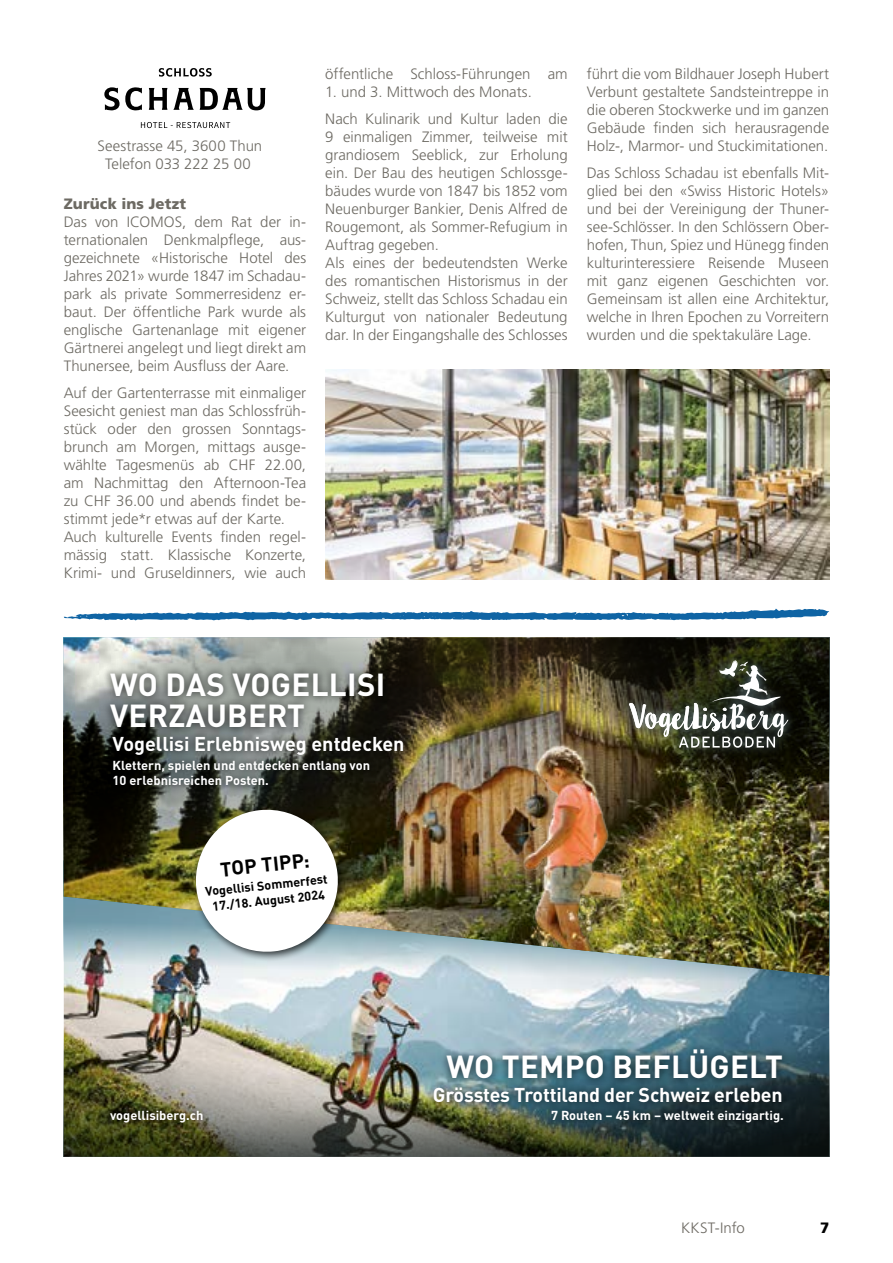
<style>
.page{position:relative;width:893px;height:1263px;background:#fff}
.page>*{position:absolute;margin:0;border:0;box-sizing:border-box;transform-origin:0 0}
.t1{font:700 31.5px/31.5px "DIN Pro";letter-spacing:.01em;color:#fff}
.t2{font:700 19.8px "DIN Pro";letter-spacing:-.01em;color:#fff}
.t3{font:700 19.8px "DIN Pro";color:#000}
.t4{font:300 15px/18px "Frutiger LT Std";color:#6d6a63;text-align:justify}
.t5{font:900 15px "Frutiger";letter-spacing:.01em;color:#6d6a63}
.t6{font:900 15px "Frutiger";color:#000}
.t7{font:700 12.9px/15.5px "DIN Pro";color:#fff}
.t8{font:700 12.6px/15.3px "DIN Pro";color:#000;text-align:center}
</style>
<div class="page">
<svg style="left:64px;top:608px;width:765px;height:13px"></svg>
<svg style="left:104px;top:87px;width:162px;height:23px"></svg>
<svg style="left:159px;top:68px;width:53px;height:9px"></svg>
<svg style="left:141px;top:122px;width:89px;height:6px"></svg>
<img style="left:325px;top:370px;width:504px;height:209px">
<img style="left:64px;top:994px;width:765px;height:163px">
<img style="left:64px;top:978px;width:765px;height:16px">
<img style="left:64px;top:638px;width:765px;height:339px">
<img style="left:64px;top:638px;width:406px;height:233px">
<img style="left:185px;top:945px;width:20px;height:22px">
<img style="left:85px;top:939px;width:25px;height:32px">
<div style="left:103px;top:665px;width:308px;height:98px;background:#000;opacity:.75"></div>
<div style="left:426px;top:1041px;width:364px;height:69px;background:#000;opacity:.75"></div>
<div style="left:191px;top:805px;width:157px;height:157px;background:#000;opacity:.75"></div>
<svg style="left:192px;top:806px;width:150px;height:149px"></svg>
<div style="left:104px;top:1104px;width:105px;height:26px;background:#000;opacity:.75"></div>
<div style="left:544px;top:1103px;width:247px;height:28px;background:#000;opacity:.75"></div>
<div style="left:105px;top:752px;width:272px;height:41px;background:#000;opacity:.75"></div>
<img style="left:582px;top:638px;width:248px;height:153px">
<p class="t4" style="left:98px;top:137px;width:166px;text-align:center">Seestrasse 45, 3600 Thun<br>Telefon 033 222 25 00</p>
<p class="t5" style="left:64px;top:195px;width:124px">Zurück ins Jetzt</p>
<p class="t4" style="left:64px;top:213px;width:244px">Das von ICOMOS, dem Rat der in&shy;ternationalen Denkmalpflege, aus&shy;gezeichnete «Historische Hotel des Jahres 2021» wurde 1847 im Schadau&shy;park als private Sommerresidenz er&shy;baut. Der öffentliche Park wurde als englische Gartenanlage mit eigener Gärtnerei angelegt und liegt direkt am Thunersee, beim Ausfluss der Aare.</p>
<p class="t4" style="left:64px;top:384px;width:244px;text-align:left">Auf der Gartenterrasse mit einmaliger Seesicht geniest man das Schlossfrüh&shy;stück oder den grossen Sonntags&shy;brunch am Morgen, mittags ausge&shy;wählte Tagesmenüs ab CHF 22.00, am Nachmittag den Afternoon-Tea zu CHF 36.00 und abends findet be&shy;stimmt jede*r etwas auf der Karte.<br>Auch kulturelle Events finden regel&shy;mässig statt. Klassische Konzerte, Krimi- und Gruseldinners, wie auch</p>
<p class="t4" style="left:325px;top:65px;width:244px">öffentliche Schloss-Führungen am</p>
<p class="t4" style="left:325px;top:79px;width:244px;line-height:27px">1. und 3. Mittwoch des Monats.<br>Nach Kulinarik und Kultur laden die</p>
<p class="t4" style="left:325px;top:128px;width:244px;text-align:left">9 einmaligen Zimmer, teilweise mit grandiosem Seeblick, zur Erholung ein. Der Bau des heutigen Schlossge&shy;bäudes wurde von 1847 bis 1852 vom Neuenburger Bankier, Denis Alfred de Rougemont, als Sommer-Refugium in Auftrag gegeben.<br>Als eines der bedeutendsten Werke des romantischen Historismus in der Schweiz, stellt das Schloss Schadau ein Kulturgut von nationaler Bedeutung dar. In der Eingangshalle des Schlosses</p>
<p class="t4" style="left:587px;top:65px;width:244px">führt die vom Bildhauer Joseph Hubert Verbunt gestaltete Sandsteintreppe in die oberen Stockwerke und im ganzen Gebäude finden sich herausragende Holz-, Marmor- und Stuckimitationen.</p>
<p class="t4" style="left:587px;top:164px;width:244px">Das Schloss Schadau ist ebenfalls Mit&shy;glied bei den «Swiss Historic Hotels» und bei der Vereinigung der Thuner&shy;see-Schlösser. In den Schlössern Ober&shy;hofen, Thun, Spiez und Hünegg finden kulturinteressiere Reisende Museen mit ganz eigenen Geschichten vor.<br>Gemeinsam ist allen eine Architektur, welche in Ihren Epochen zu Vorreitern wurden und die spektakuläre Lage.</p>
<h1 class="t1" style="left:110px;top:667px;width:277px">WO DAS VOGELLISI<br>VERZAUBERT</h1>
<h2 class="t2" style="left:113px;top:728px;width:293px">Vogellisi Erlebnisweg entdecken</h2>
<p class="t7" style="left:113px;top:757px;width:259px">Klettern, spielen und entdecken entlang von<br>10 erlebnisreichen Posten.</p>
<h2 class="t3" style="left:219px;top:854px;width:91px;rotate:-6deg">TOP TIPP:</h2>
<p class="t8" style="left:205px;top:883px;width:124px;rotate:-6deg">Vogellisi Sommerfest<br>17./18. August 2024</p>
<h1 class="t1" style="left:446px;top:1049px;width:338px">WO TEMPO BEFLÜGELT</h1>
<h2 class="t2" style="left:433px;top:1079px;width:351px">Grösstes Trottiland der Schweiz erleben</h2>
<p class="t7" style="left:110px;top:1107px;width:95px">vogellisiberg.ch</p>
<p class="t7" style="left:551px;top:1107px;width:234px">7 Routen – 45 km – weltweit einzigartig.</p>
<p class="t4" style="left:681px;top:1219px;width:65px">KKST-Info</p>
<p class="t6" style="left:820px;top:1219px;width:11px">7</p>
</div>
